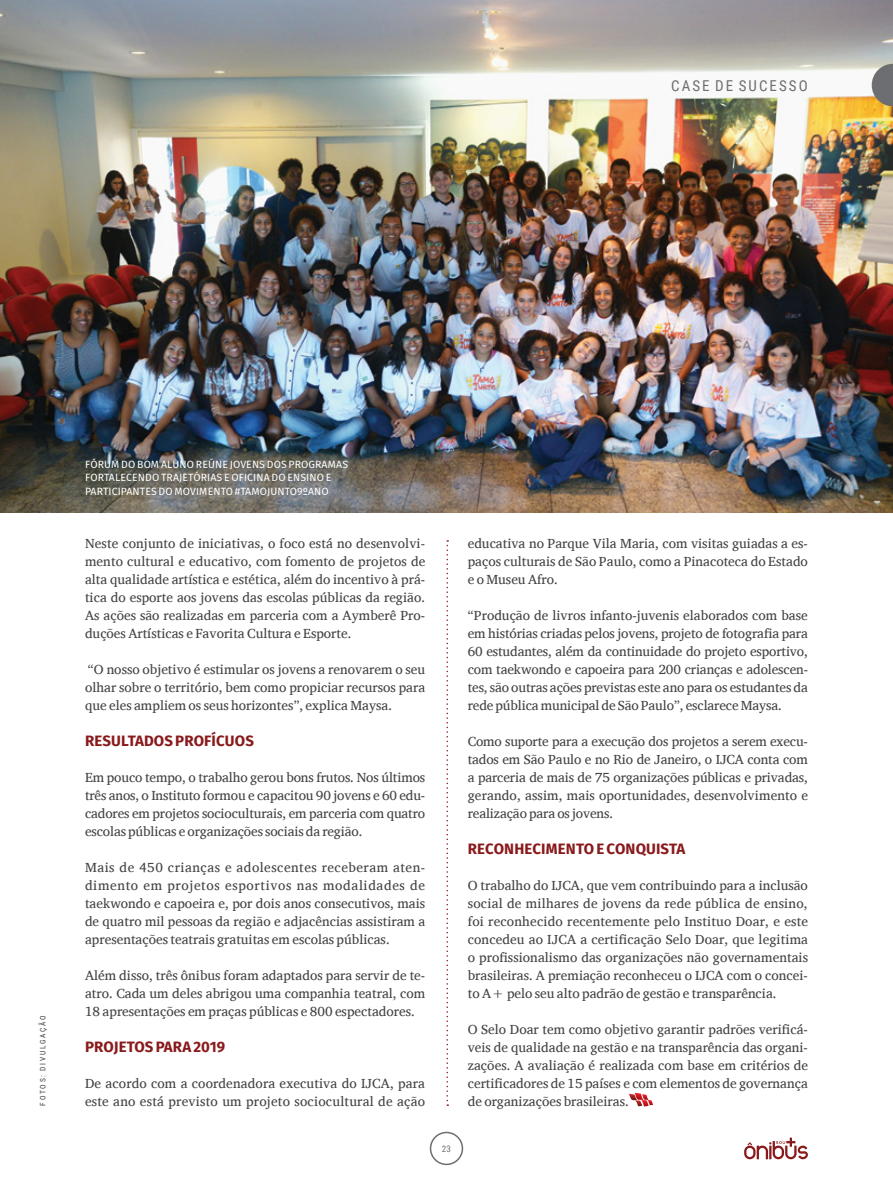
<style>
.page{position:relative;width:893px;height:1191px;background:#fff}
.page>*{position:absolute;margin:0;border:0;box-sizing:border-box;transform-origin:0 0}
.t1{font:700 15px "Fira Sans";letter-spacing:.01em;color:#891a1c}
.t2{font:15px "Roboto Condensed";letter-spacing:.135em;color:#6d6e71}
.t3{font:13.5px/18px "Charis SIL";color:#414042;text-align:justify}
.t4{font:10.5px/13.5px "Fira Sans";letter-spacing:.01em;color:#fff}
.t5{font:9px "Roboto Condensed";color:#6d6e71}
.t6{font:7.5px "Roboto Condensed";letter-spacing:.235em;color:#414042}
</style>
<div class="page">
<img style="left:0;top:0;width:893px;height:512px">
<svg style="left:629px;top:1092px;width:24px;height:14px"></svg>
<svg style="left:446px;top:540px;width:2px;height:566px"></svg>
<svg style="left:872px;top:64px;width:21px;height:42px"></svg>
<svg style="left:744px;top:1137px;width:64px;height:22px"></svg>
<div style="left:430px;top:1131px;width:33px;height:34px;border:2px solid #6d6e71;border-radius:50%"></div>
<p class="t2" style="left:671px;top:75px;width:138px">CASE DE SUCESSO</p>
<p class="t6" style="left:37px;top:1105px;width:92px;rotate:-90deg">FOTOS: DIVULGAÇÃO</p>
<p class="t4" style="left:85px;top:457px;width:264px">FÓRUM DO BOM ALUNO REÚNE JOVENS DOS PROGRAMAS<br>FORTALECENDO TRAJETÓRIAS E OFICINA DO ENSINO E<br>PARTICIPANTES DO MOVIMENTO #TAMOJUNTO9ºANO</p>
<p class="t3" style="left:85px;top:534px;width:342px">Neste conjunto de iniciativas, o foco está no desenvolvi&shy;mento cultural e educativo, com fomento de projetos de alta qualidade artística e estética, além do incentivo à prá&shy;tica do esporte aos jovens das escolas públicas da região.<br>As ações são realizadas em parceria com a Aymberê Pro&shy;duções Artísticas e Favorita Cultura e Esporte.</p>
<p class="t3" style="left:85px;top:660px;width:342px">“O nosso objetivo é estimular os jovens a renovarem o seu olhar sobre o território, bem como propiciar recursos para que eles ampliem os seus horizontes”, explica Maysa.</p>
<p class="t1" style="left:85px;top:728px;width:170px">RESULTADOS PROFÍCUOS</p>
<p class="t3" style="left:85px;top:768px;width:342px">Em pouco tempo, o trabalho gerou bons frutos. Nos últimos três anos, o Instituto formou e capacitou 90 jovens e 60 edu&shy;cadores em projetos socioculturais, em parceria com quatro escolas públicas e organizações sociais da região.</p>
<p class="t3" style="left:85px;top:858px;width:342px">Mais de 450 crianças e adolescentes receberam aten&shy;dimento em projetos esportivos nas modalidades de taekwondo e capoeira e, por dois anos consecutivos, mais de quatro mil pessoas da região e adjacências assistiram a apresentações teatrais gratuitas em escolas públicas.</p>
<p class="t3" style="left:85px;top:966px;width:342px">Além disso, três ônibus foram adaptados para servir de te&shy;atro. Cada um deles abrigou uma companhia teatral, com 18 apresentações em praças públicas e 800 espectadores.</p>
<p class="t1" style="left:85px;top:1034px;width:142px">PROJETOS PARA 2019</p>
<p class="t3" style="left:85px;top:1074px;width:342px">De acordo com a coordenadora executiva do IJCA, para este ano está previsto um projeto sociocultural de ação</p>
<p class="t5" style="left:442px;top:1142px;width:11px">23</p>
<p class="t3" style="left:468px;top:534px;width:342px">educativa no Parque Vila Maria, com visitas guiadas a es&shy;paços culturais de São Paulo, como a Pinacoteca do Estado e o Museu Afro.</p>
<p class="t3" style="left:468px;top:606px;width:342px">“Produção de livros infanto-juvenis elaborados com base em histórias criadas pelos jovens, projeto de fotografia para 60 estudantes, além da continuidade do projeto esportivo, com taekwondo e capoeira para 200 crianças e adolescen&shy;tes, são outras ações previstas este ano para os estudantes da rede pública municipal de São Paulo”, esclarece Maysa.</p>
<p class="t3" style="left:468px;top:732px;width:342px">Como suporte para a execução dos projetos a serem execu&shy;tados em São Paulo e no Rio de Janeiro, o IJCA conta com a parceria de mais de 75 organizações públicas e privadas, gerando, assim, mais oportunidades, desenvolvimento e realização para os jovens.</p>
<p class="t1" style="left:468px;top:836px;width:219px">RECONHECIMENTO E CONQUISTA</p>
<p class="t3" style="left:468px;top:876px;width:342px">O trabalho do IJCA, que vem contribuindo para a inclusão social de milhares de jovens da rede pública de ensino, foi reconhecido recentemente pelo Instituo Doar, e este concedeu ao IJCA a certificação Selo Doar, que legitima o profissionalismo das organizações não governamentais brasileiras. A premiação reconheceu o IJCA com o concei&shy;to A+ pelo seu alto padrão de gestão e transparência.</p>
<p class="t3" style="left:468px;top:1020px;width:342px">O Selo Doar tem como objetivo garantir padrões verificá&shy;veis de qualidade na gestão e na transparência das organi&shy;zações. A avaliação é realizada com base em critérios de certificadores de 15 países e com elementos de governança de organizações brasileiras.</p>
</div>
